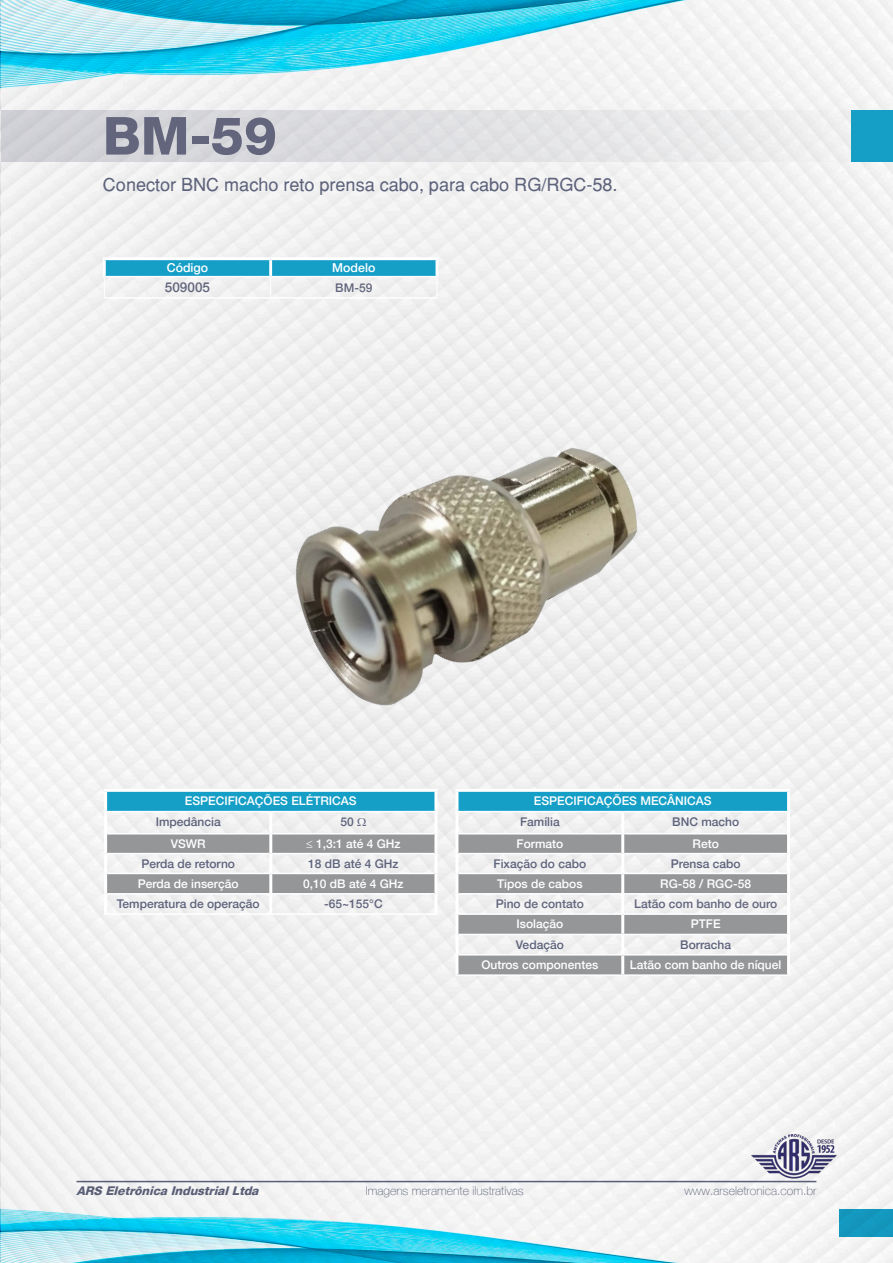
<style>
.page{position:relative;width:893px;height:1263px;background:#fff}
.page>*{position:absolute;margin:0;border:0;box-sizing:border-box;transform-origin:0 0}
.t1{font:800 52.5px "Helvetica 85";color:#63657d}
.t2{font:18px "Helvetica";color:#5e637c}
.t3{font:500 13.5px "Helvetica 65";color:#63657d}
.t4{font:500 12.3px "Helvetica 65";color:#fff}
.t5{font:100 12.15px "Helve Nue";color:#5e637c}
.t6{font:500 12px "Helvetica 65";color:#fff}
.t7{font:500 12px "Helvetica 65";color:#5e637c}
.t8{font:500 12px "Helvetica 65";color:#63657d}
.t9{font:italic 800 12px "Helvetica 85";color:#5e637c}
</style>
<div class="page">
<img style="left:0;top:0;width:893px;height:1263px">
<svg style="left:1px;top:110px;width:892px;height:51px;background:#d5dce0"></svg>
<hr style="left:0;top:110px;width:1px;height:51px;background:#5f6279">
<hr style="left:103px;top:260px;width:3px;height:16px;background:#fff">
<hr style="left:103px;top:257px;width:168px;height:3px;background:#fff">
<hr style="left:271px;top:257px;width:167px;height:3px;background:#fff">
<svg style="left:104px;top:259px;width:334px;height:38px"></svg>
<hr style="left:103px;top:276px;width:168px;height:1px;background:#fff">
<hr style="left:271px;top:276px;width:167px;height:1px;background:#fff">
<hr style="left:104px;top:297px;width:167px;height:2px;background:#fff">
<hr style="left:271px;top:297px;width:166px;height:2px;background:#fff">
<div style="left:457px;top:790px;width:332px;height:21px;background:#159fc7"></div>
<svg style="left:458px;top:834px;width:329px;height:140px;fill:#959698"></svg>
<hr style="left:455px;top:811px;width:168px;height:1px;background:#fff">
<hr style="left:623px;top:811px;width:167px;height:1px;background:#fff">
<hr style="left:458px;top:833px;width:163px;height:1px;background:#fff">
<hr style="left:624px;top:833px;width:163px;height:1px;background:#fff">
<hr style="left:458px;top:853px;width:163px;height:1px;background:#fff">
<hr style="left:624px;top:853px;width:163px;height:1px;background:#fff">
<hr style="left:455px;top:789px;width:168px;height:3px;background:#fff">
<hr style="left:455px;top:792px;width:3px;height:19px;background:#fff">
<hr style="left:623px;top:789px;width:167px;height:3px;background:#fff">
<hr style="left:787px;top:792px;width:3px;height:19px;background:#fff">
<hr style="left:455px;top:812px;width:3px;height:22px;background:#fff">
<hr style="left:621px;top:812px;width:3px;height:22px;background:#fff">
<hr style="left:787px;top:812px;width:3px;height:22px;background:#fff">
<hr style="left:455px;top:834px;width:3px;height:19px;background:#fff">
<hr style="left:621px;top:834px;width:3px;height:19px;background:#fff">
<hr style="left:787px;top:834px;width:3px;height:19px;background:#fff">
<hr style="left:455px;top:853px;width:3px;height:20px;background:#fff">
<hr style="left:621px;top:853px;width:3px;height:20px;background:#fff">
<hr style="left:787px;top:853px;width:3px;height:20px;background:#fff">
<hr style="left:455px;top:873px;width:3px;height:21px;background:#fff">
<hr style="left:455px;top:894px;width:3px;height:20px;background:#fff">
<hr style="left:455px;top:914px;width:3px;height:20px;background:#fff">
<hr style="left:455px;top:934px;width:3px;height:21px;background:#fff">
<hr style="left:455px;top:955px;width:3px;height:19px;background:#fff">
<hr style="left:458px;top:873px;width:165px;height:1px;background:#fff">
<hr style="left:623px;top:873px;width:164px;height:1px;background:#fff">
<hr style="left:621px;top:874px;width:3px;height:19px;background:#fff">
<hr style="left:621px;top:894px;width:3px;height:19px;background:#fff">
<hr style="left:621px;top:915px;width:3px;height:19px;background:#fff">
<hr style="left:621px;top:935px;width:3px;height:19px;background:#fff">
<hr style="left:621px;top:955px;width:3px;height:19px;background:#fff">
<hr style="left:787px;top:873px;width:3px;height:21px;background:#fff">
<hr style="left:787px;top:894px;width:3px;height:20px;background:#fff">
<hr style="left:787px;top:914px;width:3px;height:20px;background:#fff">
<hr style="left:787px;top:934px;width:3px;height:21px;background:#fff">
<hr style="left:787px;top:955px;width:3px;height:19px;background:#fff">
<hr style="left:458px;top:893px;width:165px;height:1px;background:#fff">
<hr style="left:458px;top:913px;width:165px;height:2px;background:#fff">
<hr style="left:458px;top:934px;width:165px;height:1px;background:#fff">
<hr style="left:458px;top:954px;width:165px;height:1px;background:#fff">
<hr style="left:455px;top:974px;width:168px;height:2px;background:#fff">
<hr style="left:623px;top:893px;width:164px;height:1px;background:#fff">
<hr style="left:623px;top:913px;width:164px;height:2px;background:#fff">
<hr style="left:623px;top:934px;width:164px;height:1px;background:#fff">
<hr style="left:623px;top:954px;width:164px;height:1px;background:#fff">
<hr style="left:623px;top:974px;width:167px;height:2px;background:#fff">
<div style="left:106px;top:790px;width:330px;height:21px;background:#159fc7"></div>
<svg style="left:107px;top:834px;width:327px;height:59px"></svg>
<hr style="left:104px;top:811px;width:167px;height:1px;background:#fff">
<hr style="left:271px;top:811px;width:166px;height:1px;background:#fff">
<hr style="left:107px;top:833px;width:162px;height:1px;background:#fff">
<hr style="left:272px;top:833px;width:162px;height:1px;background:#fff">
<hr style="left:107px;top:853px;width:162px;height:1px;background:#fff">
<hr style="left:272px;top:853px;width:162px;height:1px;background:#fff">
<hr style="left:104px;top:789px;width:167px;height:3px;background:#fff">
<hr style="left:104px;top:792px;width:3px;height:19px;background:#fff">
<hr style="left:271px;top:789px;width:166px;height:3px;background:#fff">
<hr style="left:434px;top:792px;width:3px;height:19px;background:#fff">
<hr style="left:104px;top:812px;width:3px;height:22px;background:#fff">
<hr style="left:269px;top:812px;width:3px;height:22px;background:#fff">
<hr style="left:434px;top:812px;width:3px;height:22px;background:#fff">
<hr style="left:104px;top:834px;width:3px;height:19px;background:#fff">
<hr style="left:269px;top:834px;width:3px;height:19px;background:#fff">
<hr style="left:434px;top:834px;width:3px;height:19px;background:#fff">
<hr style="left:104px;top:853px;width:3px;height:20px;background:#fff">
<hr style="left:269px;top:853px;width:3px;height:20px;background:#fff">
<hr style="left:434px;top:853px;width:3px;height:20px;background:#fff">
<hr style="left:104px;top:873px;width:3px;height:21px;background:#fff">
<hr style="left:104px;top:894px;width:3px;height:19px;background:#fff">
<hr style="left:107px;top:873px;width:164px;height:1px;background:#fff">
<hr style="left:271px;top:873px;width:163px;height:1px;background:#fff">
<hr style="left:269px;top:874px;width:3px;height:19px;background:#fff">
<hr style="left:269px;top:894px;width:3px;height:19px;background:#fff">
<hr style="left:434px;top:873px;width:3px;height:21px;background:#fff">
<hr style="left:434px;top:894px;width:3px;height:19px;background:#fff">
<hr style="left:107px;top:893px;width:164px;height:1px;background:#fff">
<hr style="left:104px;top:913px;width:167px;height:2px;background:#fff">
<hr style="left:271px;top:893px;width:163px;height:1px;background:#fff">
<hr style="left:271px;top:913px;width:166px;height:2px;background:#fff">
<img style="left:212px;top:344px;width:487px;height:400px">
<svg style="left:357px;top:817px;width:9px;height:9px"></svg>
<p class="t1" style="left:103px;top:105px;width:176px">BM-59</p>
<p class="t2" style="left:103px;top:174px;width:516px">Conector BNC macho reto prensa cabo, para cabo RG/RGC-58.</p>
<p class="t4" style="left:167px;top:260px;width:43px">Código</p>
<p class="t4" style="left:332px;top:260px;width:45px">Modelo</p>
<p class="t3" style="left:165px;top:279px;width:47px">509005</p>
<p class="t8" style="left:335px;top:280px;width:39px">BM-59</p>
<p class="t6" style="left:185px;top:794px;width:173px">ESPECIFICAÇÕES ELÉTRICAS</p>
<p class="t7" style="left:156px;top:814px;width:66px">Impedância</p>
<p class="t7" style="left:340px;top:814px;width:15px">50</p>
<p class="t6" style="left:171px;top:836px;width:36px">VSWR</p>
<p class="t6" style="left:306px;top:836px;width:96px">≤ 1,3:1 até 4 GHz</p>
<p class="t7" style="left:141px;top:856px;width:95px">Perda de retorno</p>
<p class="t7" style="left:308px;top:856px;width:92px">18 dB até 4 GHz</p>
<p class="t6" style="left:138px;top:876px;width:102px">Perda de inserção</p>
<p class="t6" style="left:303px;top:876px;width:102px">0,10 dB até 4 GHz</p>
<p class="t7" style="left:117px;top:896px;width:144px">Temperatura de operação</p>
<p class="t8" style="left:324px;top:896px;width:60px">-65~155°C</p>
<p class="t6" style="left:534px;top:794px;width:179px">ESPECIFICAÇÕES MECÂNICAS</p>
<p class="t7" style="left:520px;top:814px;width:41px">Família</p>
<p class="t7" style="left:672px;top:814px;width:68px">BNC macho</p>
<p class="t6" style="left:517px;top:836px;width:48px">Formato</p>
<p class="t6" style="left:692px;top:836px;width:28px">Reto</p>
<p class="t7" style="left:494px;top:856px;width:94px">Fixação do cabo</p>
<p class="t7" style="left:671px;top:856px;width:71px">Prensa cabo</p>
<p class="t6" style="left:497px;top:876px;width:87px">Tipos de cabos</p>
<p class="t6" style="left:660px;top:876px;width:92px">RG-58 / RGC-58</p>
<p class="t8" style="left:496px;top:896px;width:90px">Pino de contato</p>
<p class="t8" style="left:634px;top:896px;width:144px">Latão com banho de ouro</p>
<p class="t6" style="left:516px;top:917px;width:48px">Isolação</p>
<p class="t6" style="left:691px;top:917px;width:31px">PTFE</p>
<p class="t7" style="left:516px;top:937px;width:49px">Vedação</p>
<p class="t7" style="left:680px;top:937px;width:52px">Borracha</p>
<p class="t6" style="left:481px;top:957px;width:118px">Outros componentes</p>
<p class="t6" style="left:630px;top:957px;width:153px">Latão com banho de níquel</p>
<p class="t9" style="left:77px;top:1183px;width:187px">ARS Eletrônica IndustrialLtda</p>
<p class="t5" style="left:366px;top:1183px;width:160px">Imagens meramente ilustrativas</p>
<p class="t5" style="left:684px;top:1183px;width:134px">www.arseletronica.com.br</p>
</div>
